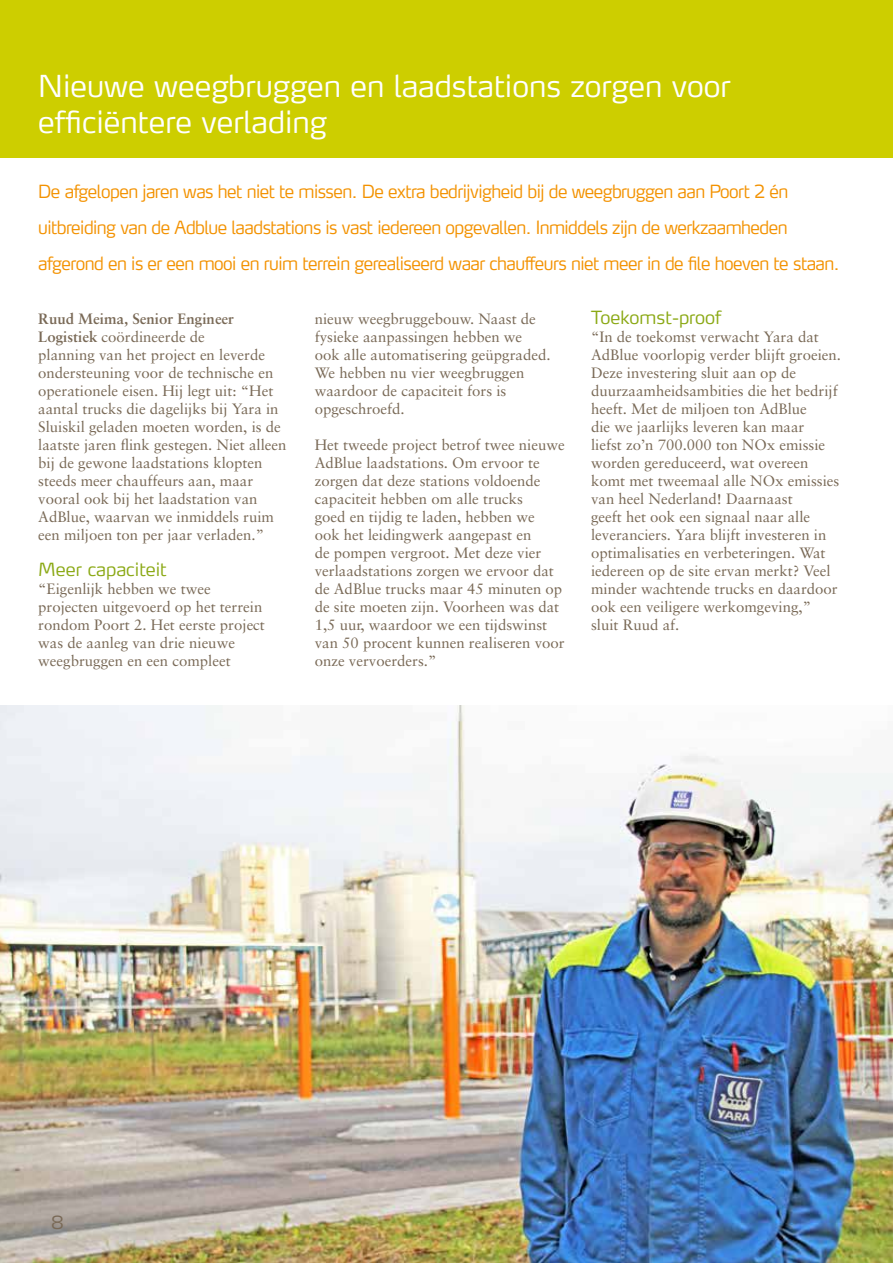
<style>
.page{position:relative;width:893px;height:1263px;background:#fff}
.page>*{position:absolute;margin:0;border:0;box-sizing:border-box;transform-origin:0 0}
.t1{font:300 30px/36px "Max LF";color:#fff}
.t2{font:300 18px/36px "Max LF";letter-spacing:-.03em;color:#f39200;scale:.95 1}
.t3{font:300 18px "Max LF";color:#8ba915}
.t4{font:300 18px "Max LF";color:#796956}
.t5{font:15px/18px "Sabon";color:#796956}
.s1{font-weight:700}
</style>
<div class="page">
<div style="left:0;top:0;width:893px;height:157px;background:#cdce00"></div>
<img style="left:0;top:706px;width:893px;height:557px">
<h1 class="t1" style="left:38px;top:67px;width:694px">Nieuwe weegbruggen en laadstations zorgen voor efficiëntere verlading</h1>
<p class="t2" style="left:38px;top:173px;width:845px">De afgelopen jaren was het niet te missen. De extra bedrijvigheid bij de weegbruggen aan Poort 2 én uitbreiding van de Adblue laadstations is vast iedereen opgevallen. Inmiddels zijn de werkzaamheden afgerond en is er een mooi en ruim terrein gerealiseerd waar chauffeurs niet meer in de file hoeven te staan.</p>
<p class="t5" style="left:38px;top:310px;width:250px"><span class="s1">Ruud Meima, Senior Engineer Logistiek</span> coördineerde de<br>planning van het project en leverde ondersteuning voor de technische en operationele eisen. Hij legt uit: “Het aantal trucks die dagelijks bij Yara in Sluiskil geladen moeten worden, is de laatste jaren flink gestegen. Niet alleen bij de gewone laadstations klopten steeds meer chauffeurs aan, maar vooral ook bij het laadstation van AdBlue, waarvan we inmiddels ruim een miljoen ton per jaar verladen.”</p>
<p class="t3" style="left:38px;top:558px;width:130px">Meer capaciteit</p>
<p class="t5" style="left:38px;top:580px;width:228px">“Eigenlijk hebben we twee projecten uitgevoerd op het terrein rondom Poort 2. Het eerste project was de aanleg van drie nieuwe weegbruggen en een compleet</p>
<p class="t3" style="left:591px;top:306px;width:132px">Toekomst-proof</p>
<p class="t5" style="left:591px;top:328px;width:252px">“In de toekomst verwacht Yara dat AdBlue voorlopig verder blijft groeien.<br>Deze investering sluit aan op de duurzaamheidsambities die het bedrijf heeft. Met de miljoen ton AdBlue<br>die we jaarlijks leveren kan maar<br>liefst zo’n 700.000 ton NOx emissie worden gereduceerd, wat overeen komt met tweemaal alle NOx emissies van heel Nederland! Daarnaast<br>geeft het ook een signaal naar alle leveranciers. Yara blijft investeren in optimalisaties en verbeteringen. Wat iedereen op de site ervan merkt? Veel minder wachtende trucks en daardoor ook een veiligere werkomgeving,” sluit Ruud af.</p>
<p class="t5" style="left:315px;top:310px;width:237px">nieuw weegbruggebouw. Naast de fysieke aanpassingen hebben we ook alle automatisering geüpgraded.<br>We hebben nu vier weegbruggen waardoor de capaciteit fors is opgeschroefd.</p>
<p class="t5" style="left:315px;top:436px;width:252px">Het tweede project betrof twee nieuwe AdBlue laadstations. Om ervoor te zorgen dat deze stations voldoende capaciteit hebben om alle trucks<br>goed en tijdig te laden, hebben we<br>ook het leidingwerk aangepast en<br>de pompen vergroot. Met deze vier verlaadstations zorgen we ervoor dat de AdBlue trucks maar 45 minuten op de site moeten zijn. Voorheen was dat 1,5 uur, waardoor we een tijdswinst van 50 procent kunnen realiseren voor onze vervoerders.”</p>
<p class="t4" style="left:51px;top:1211px;width:14px">8</p>
</div>
